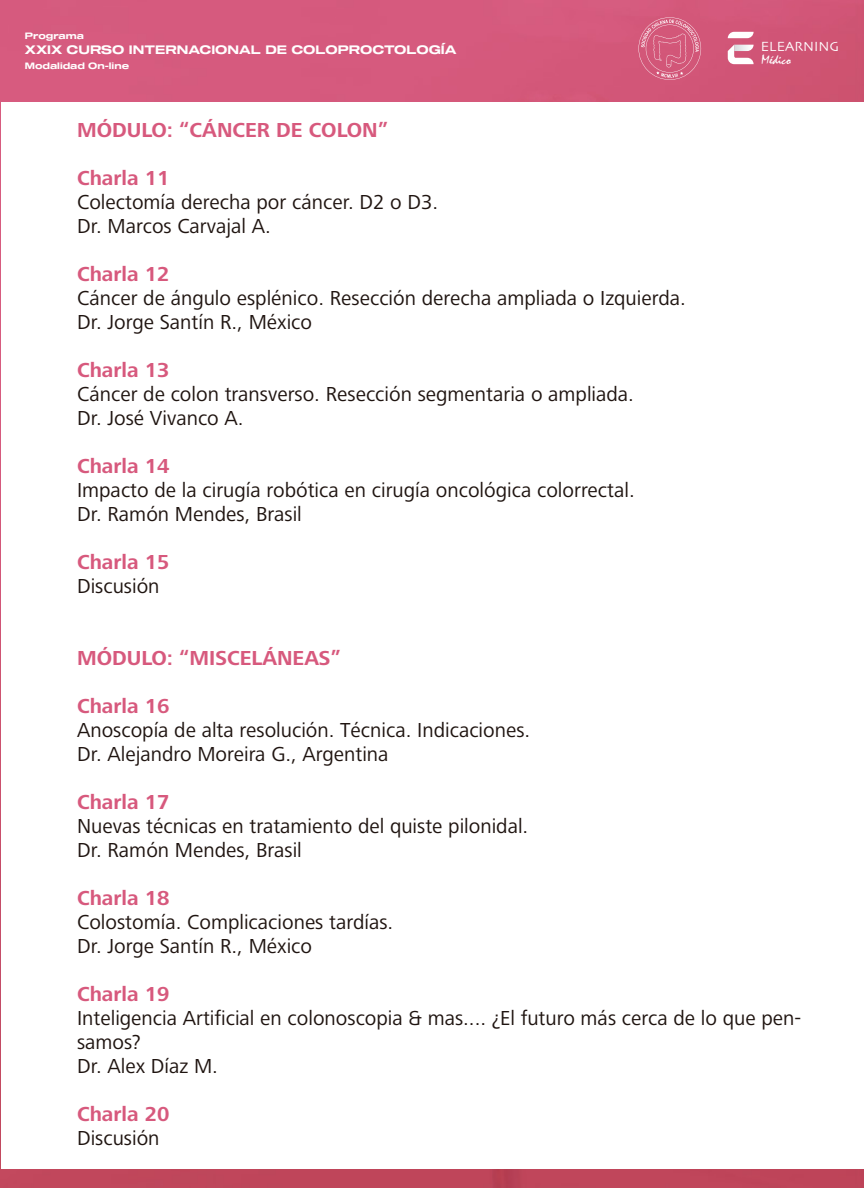
<style>
.page{position:relative;width:864px;height:1188px;background:#fff}
.page>*{position:absolute;margin:0;border:0;box-sizing:border-box;transform-origin:0 0}
.t1{font:21px/24px "Frutiger Next LT";color:#1f1410}
.t2{font:700 21px "Frutiger Next LT";color:#d7597d}
.t3{font:13.95px "Skia";color:#fff}
.t4{font:13.35px "Mistral";color:#fff}
.t5{font:12px "Sequel 100 Black 65";color:#fff}
.t6{font:9px "Sequel 100 Black 65";color:#fff}
</style>
<div class="page">
<img style="left:0;top:0;width:864px;height:1188px">
<div style="left:1px;top:102px;width:863px;height:1066px;background:#fff"></div>
<svg style="left:639px;top:17px;width:62px;height:63px;background:#d66685"></svg>
<svg style="left:728px;top:32px;width:26px;height:6px"></svg>
<svg style="left:728px;top:45px;width:26px;height:19px"></svg>
<p class="t6" style="left:25px;top:29px;width:61px">Programa</p>
<p class="t5" style="left:25px;top:41px;width:433px">XXIX CURSO INTERNACIONAL DE COLOPROCTOLOGÍA</p>
<p class="t6" style="left:25px;top:59px;width:106px">Modalidad On-line</p>
<p class="t2" style="left:77px;top:118px;width:313px">MÓDULO: “CÁNCER DE COLON”</p>
<p class="t2" style="left:77px;top:166px;width:94px">Charla 11</p>
<p class="t1" style="left:77px;top:190px;width:363px">Colectomía derecha por cáncer. D2 o D3.<br>Dr. Marcos Carvajal A.</p>
<p class="t2" style="left:77px;top:262px;width:94px">Charla 12</p>
<p class="t1" style="left:77px;top:286px;width:610px">Cáncer de ángulo esplénico. Resección derecha ampliada o Izquierda.<br>Dr. Jorge Santín R., México</p>
<p class="t2" style="left:77px;top:358px;width:94px">Charla 13</p>
<p class="t1" style="left:77px;top:382px;width:558px">Cáncer de colon transverso. Resección segmentaria o ampliada.<br>Dr. José Vivanco A.</p>
<p class="t2" style="left:77px;top:454px;width:94px">Charla 14</p>
<p class="t1" style="left:77px;top:478px;width:559px">Impacto de la cirugía robótica en cirugía oncológica colorrectal.<br>Dr. Ramón Mendes, Brasil</p>
<p class="t2" style="left:77px;top:550px;width:94px">Charla 15</p>
<p class="t1" style="left:77px;top:574px;width:84px">Discusión</p>
<p class="t3" style="left:761px;top:38px;width:80px">ELEARNING</p>
<p class="t4" style="left:761px;top:52px;width:31px">Médico</p>
<p class="t2" style="left:77px;top:646px;width:265px">MÓDULO: “MISCELÁNEAS”</p>
<p class="t2" style="left:77px;top:694px;width:94px">Charla 16</p>
<p class="t1" style="left:77px;top:718px;width:455px">Anoscopía de alta resolución. Técnica. Indicaciones.<br>Dr. Alejandro Moreira G., Argentina</p>
<p class="t2" style="left:77px;top:790px;width:94px">Charla 17</p>
<p class="t1" style="left:77px;top:814px;width:453px">Nuevas técnicas en tratamiento del quiste pilonidal.<br>Dr. Ramón Mendes, Brasil</p>
<p class="t2" style="left:77px;top:886px;width:94px">Charla 18</p>
<p class="t1" style="left:77px;top:910px;width:318px">Colostomía. Complicaciones tardías.<br>Dr. Jorge Santín R., México</p>
<p class="t2" style="left:77px;top:982px;width:94px">Charla 19</p>
<p class="t1" style="left:77px;top:1006px;width:726px">Inteligencia Artificial en colonoscopia &amp; mas.... ¿El futuro más cerca de lo que pen&shy;samos?<br>Dr. Alex Díaz M.</p>
<p class="t2" style="left:77px;top:1102px;width:94px">Charla 20</p>
<p class="t1" style="left:77px;top:1126px;width:84px">Discusión</p>
</div>
